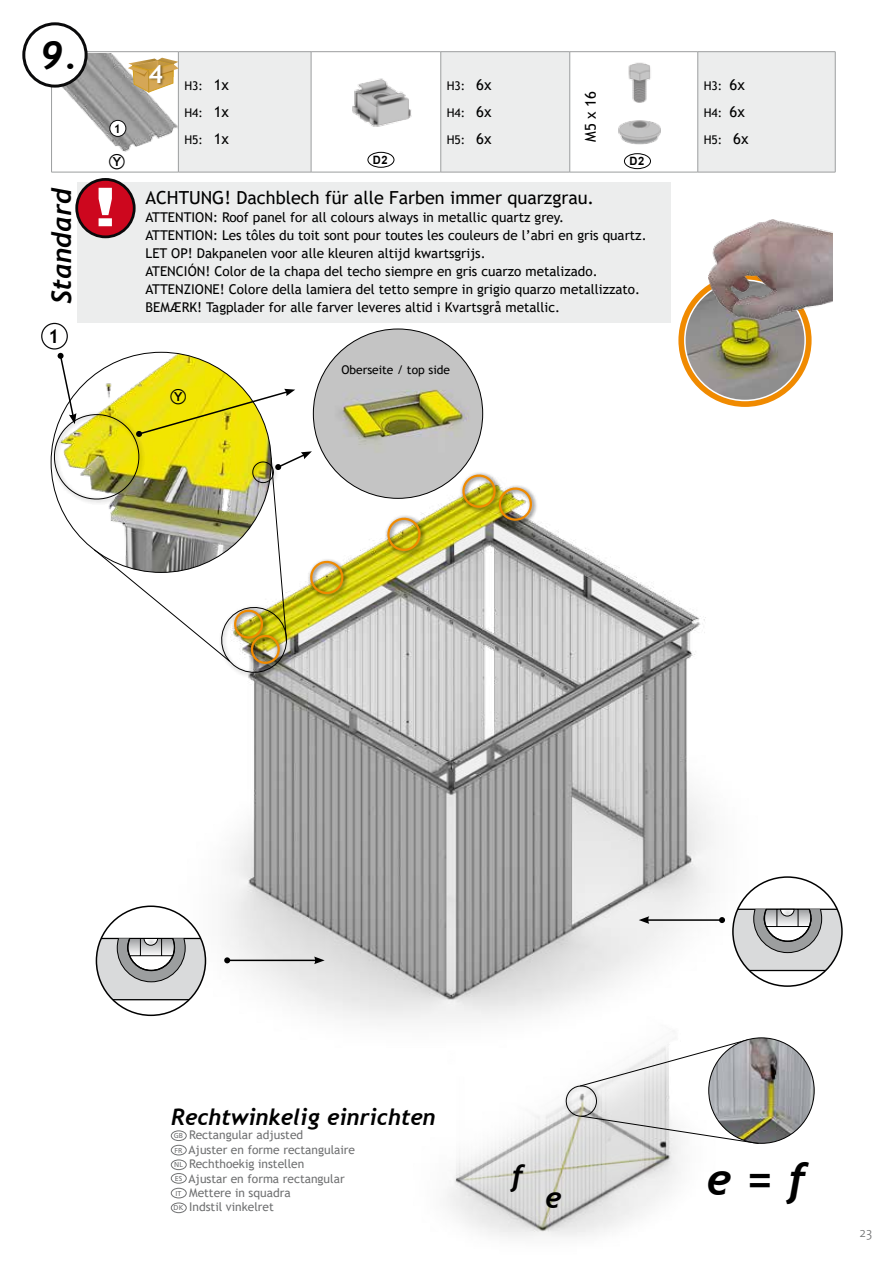
<style>
.page{position:relative;width:893px;height:1263px;background:#fff}
.page>*{position:absolute;margin:0;border:0;box-sizing:border-box;transform-origin:0 0}
.t1{font:italic 700 45px "Trebuchet";color:#000}
.t2{font:italic 700 39px "Trebuchet";color:#000}
.t3{font:italic 700 29.7px "Trebuchet";color:#000}
.t4{font:italic 700 27px "Trebuchet";color:#000}
.t5{font:700 25.05px "Trebuchet MS";color:#fff}
.t6{font:italic 700 22.5px "Trebuchet";color:#000}
.t7{font:700 19.05px "Trebuchet MS";color:#000}
.t8{font:18px "Trebuchet MS";color:#000}
.t9{font:18px "Bundesbahn Pi 3";color:#000}
.t10{font:15px "Trebuchet MS";color:#000}
.t11{font:13.5px/18px "Trebuchet MS";color:#000}
.t12{font:300 13.5px "The Sans";color:#707172}
.t13{font:12px/14.4px "Trebuchet MS";color:#707172}
.t14{font:12px "Trebuchet MS";color:#000}
.t15{font:700 12px "Trebuchet MS";color:#000}
.t16{font:700 11.4px "Arial";color:#000}
.t17{font:7.05px/14.5px "Frutiger LT Std";color:#707172;text-align:justify}
.s1{font-size:15px}
</style>
<div class="page">
<div style="left:77px;top:182px;width:594px;height:141px;background:#eceded"></div>
<img style="left:447px;top:1105px;width:234px;height:132px">
<img style="left:313px;top:329px;width:170px;height:169px;border-radius:85px">
<img style="left:61px;top:54px;width:117px;height:105px">
<svg style="left:179px;top:52px;width:656px;height:120px;background:#eceded"></svg>
<hr style="left:51px;top:51px;width:127px;height:1px;background:#9c9e9f">
<hr style="left:51px;top:52px;width:1px;height:120px;background:#9c9e9f">
<hr style="left:178px;top:51px;width:133px;height:1px;background:#9c9e9f">
<hr style="left:178px;top:52px;width:1px;height:120px;background:#9c9e9f">
<hr style="left:311px;top:51px;width:130px;height:1px;background:#9c9e9f">
<hr style="left:311px;top:52px;width:1px;height:120px;background:#9c9e9f">
<hr style="left:441px;top:51px;width:129px;height:1px;background:#9c9e9f">
<hr style="left:440px;top:52px;width:1px;height:120px;background:#9c9e9f">
<hr style="left:51px;top:172px;width:127px;height:1px;background:#9c9e9f">
<hr style="left:178px;top:172px;width:133px;height:1px;background:#9c9e9f">
<hr style="left:311px;top:172px;width:130px;height:1px;background:#9c9e9f">
<hr style="left:441px;top:172px;width:129px;height:1px;background:#9c9e9f">
<hr style="left:570px;top:51px;width:128px;height:1px;background:#9c9e9f">
<hr style="left:569px;top:52px;width:1px;height:120px;background:#9c9e9f">
<hr style="left:698px;top:51px;width:137px;height:1px;background:#9c9e9f">
<hr style="left:697px;top:52px;width:1px;height:120px;background:#9c9e9f">
<hr style="left:835px;top:52px;width:1px;height:120px;background:#9c9e9f">
<hr style="left:570px;top:172px;width:128px;height:1px;background:#9c9e9f">
<hr style="left:698px;top:172px;width:137px;height:1px;background:#9c9e9f">
<img style="left:574px;top:51px;width:127px;height:107px">
<img style="left:315px;top:55px;width:127px;height:118px">
<div style="left:24px;top:24px;width:62px;height:62px;background:#fff;border-radius:50%"></div>
<div style="left:22px;top:22px;width:66px;height:66px;border:3px solid #0a0a0b;border-radius:50%"></div>
<img style="left:95px;top:435px;width:748px;height:612px">
<div style="left:496px;top:484px;width:42px;height:42px;background:#000;opacity:.75"></div>
<img style="left:458px;top:470px;width:78px;height:52px">
<div style="left:384px;top:515px;width:42px;height:42px;background:#000;opacity:.75"></div>
<svg style="left:383px;top:513px;width:42px;height:39px"></svg>
<div style="left:307px;top:558px;width:42px;height:42px;background:#000;opacity:.75"></div>
<div style="left:110px;top:120px;width:16px;height:16px;background:#fff;border-radius:50%"></div>
<div style="left:109px;top:120px;width:17px;height:17px;border:1px solid #0a0a0b;border-radius:50%"></div>
<div style="left:41px;top:323px;width:27px;height:27px;border:1px solid #0a0a0b;border-radius:50%"></div>
<img style="left:682px;top:285px;width:126px;height:119px">
<div style="left:678px;top:274px;width:134px;height:133px;border:6px solid #f08a00;border-radius:50%"></div>
<img style="left:708px;top:219px;width:124px;height:101px">
<div style="left:624px;top:153px;width:27px;height:16px;border:1px solid #000;border-radius:50%"></div>
<div style="left:368px;top:152px;width:26px;height:16px;border:1px solid #000;border-radius:50%"></div>
<div style="left:96px;top:906px;width:109px;height:109px;background:#fff;border-radius:50%"></div>
<svg style="left:96px;top:937px;width:109px;height:63px;background:#bebfc0"></svg>
<div style="left:96px;top:905px;width:110px;height:111px;border:2px solid #000;border-radius:50%"></div>
<hr style="left:227px;top:959px;width:89px;height:2px;background:#000">
<svg style="left:224px;top:957px;width:6px;height:6px"></svg>
<svg style="left:314px;top:956px;width:11px;height:8px"></svg>
<div style="left:733px;top:877px;width:109px;height:109px;background:#fff;border-radius:50%"></div>
<svg style="left:733px;top:907px;width:109px;height:64px;background:#bebfc0"></svg>
<div style="left:732px;top:876px;width:111px;height:111px;border:2px solid #000;border-radius:50%"></div>
<hr style="left:647px;top:919px;width:75px;height:2px;background:#000">
<svg style="left:719px;top:917px;width:6px;height:6px"></svg>
<svg style="left:639px;top:916px;width:10px;height:8px"></svg>
<div style="left:563px;top:1083px;width:39px;height:39px;background:#000;opacity:.75"></div>
<svg style="left:566px;top:1039px;width:193px;height:105px"></svg>
<img style="left:709px;top:1038px;width:105px;height:105px;border-radius:53px">
<svg style="left:50px;top:353px;width:298px;height:324px"></svg>
<div style="left:171px;top:1131px;width:15px;height:10px;border:1px solid #707172;border-radius:50%"></div>
<div style="left:171px;top:1145px;width:15px;height:10px;border:1px solid #707172;border-radius:50%"></div>
<div style="left:171px;top:1160px;width:15px;height:10px;border:1px solid #707172;border-radius:50%"></div>
<div style="left:171px;top:1188px;width:15px;height:10px;border:1px solid #707172;border-radius:50%"></div>
<div style="left:171px;top:1173px;width:15px;height:10px;border:1px solid #707172;border-radius:50%"></div>
<svg style="left:128px;top:58px;width:51px;height:34px"></svg>
<div style="left:149px;top:64px;width:17px;height:21px;background:#000;opacity:.4"></div>
<div style="left:77px;top:179px;width:57px;height:58px;background:#cd071e;border-radius:50%"></div>
<div style="left:75px;top:178px;width:61px;height:60px;border:3px solid #0a0a0b;border-radius:50%"></div>
<svg style="left:99px;top:188px;width:13px;height:38px"></svg>
<div style="left:171px;top:1203px;width:15px;height:10px;border:1px solid #707172;border-radius:50%"></div>
<h2 class="t2" style="left:41px;top:30px;width:39px">9.</h2>
<h3 class="t4" style="left:45px;top:304px;width:118px;rotate:-90deg">Standard</h3>
<h3 class="t7" style="left:48px;top:324px;width:13px">1</h3>
<p class="t15" style="left:114px;top:121px;width:9px">1</p>
<h3 class="t9" style="left:108px;top:154px;width:18px">Y</h3>
<h3 class="t5" style="left:148px;top:58px;width:16px">4</h3>
<p class="t14" style="left:184px;top:79px;width:46px">H3: <span class="s1">1x</span></p>
<p class="t14" style="left:184px;top:106px;width:46px">H4: <span class="s1">1x</span></p>
<p class="t14" style="left:184px;top:133px;width:46px">H5: <span class="s1">1x</span></p>
<p class="t14" style="left:447px;top:79px;width:46px">H3: <span class="s1">6x</span></p>
<p class="t14" style="left:447px;top:106px;width:46px">H4: <span class="s1">6x</span></p>
<p class="t14" style="left:447px;top:133px;width:46px">H5: <span class="s1">6x</span></p>
<p class="t10" style="left:581px;top:142px;width:52px;rotate:-90deg">M5 x 16</p>
<p class="t16" style="left:373px;top:152px;width:16px">D2</p>
<p class="t16" style="left:629px;top:153px;width:16px">D2</p>
<h3 class="t8" style="left:146px;top:186px;width:450px">ACHTUNG! Dachblech für alle Farben immer quarzgrau.</h3>
<p class="t11" style="left:146px;top:208px;width:503px">ATTENTION: Roof panel for all colours always in metallic quartz grey.<br>ATTENTION: Les tôles du toit sont pour toutes les couleurs de l’abri en gris quartz.<br>LET OP! Dakpanelen voor alle kleuren altijd kwartsgrijs.<br>ATENCIÓN! Color de la chapa del techo siempre en gris cuarzo metalizado.<br>ATTENZIONE! Colore della lamiera del tetto sempre in grigio quarzo metallizzato.<br>BEMÆRK! Tagplader for alle farver leveres altid i Kvartsgrå metallic.</p>
<h3 class="t9" style="left:170px;top:388px;width:18px">Y</h3>
<p class="t14" style="left:341px;top:363px;width:110px">Oberseite / top side</p>
<p class="t14" style="left:704px;top:79px;width:43px">H3: <span class="s1">6x</span></p>
<p class="t14" style="left:704px;top:106px;width:43px">H4: <span class="s1">6x</span></p>
<p class="t14" style="left:704px;top:133px;width:46px">H5: <span class="s1">6x</span></p>
<h3 class="t6" style="left:171px;top:1103px;width:266px">Rechtwinkelig einrichten</h3>
<p class="t13" style="left:188px;top:1128px;width:168px">Rectangular adjusted<br>Ajuster en forme rectangulaire<br>Rechthoekig instellen<br>Ajustar en forma rectangular<br>Mettere in squadra<br>Indstil vinkelret</p>
<p class="t17" style="left:174px;top:1128px;width:11px">GB FR NL</p>
<p class="t17" style="left:176px;top:1186px;width:7px">IT</p>
<p class="t17" style="left:175px;top:1171px;width:9px">ES</p>
<p class="t17" style="left:174px;top:1201px;width:11px">DK</p>
<h3 class="t3" style="left:511px;top:1157px;width:14px">f</h3>
<h3 class="t3" style="left:545px;top:1178px;width:18px">e</h3>
<h1 class="t1" style="left:706px;top:1150px;width:101px">e = f</h1>
<p class="t12" style="left:859px;top:1221px;width:14px">23</p>
</div>
